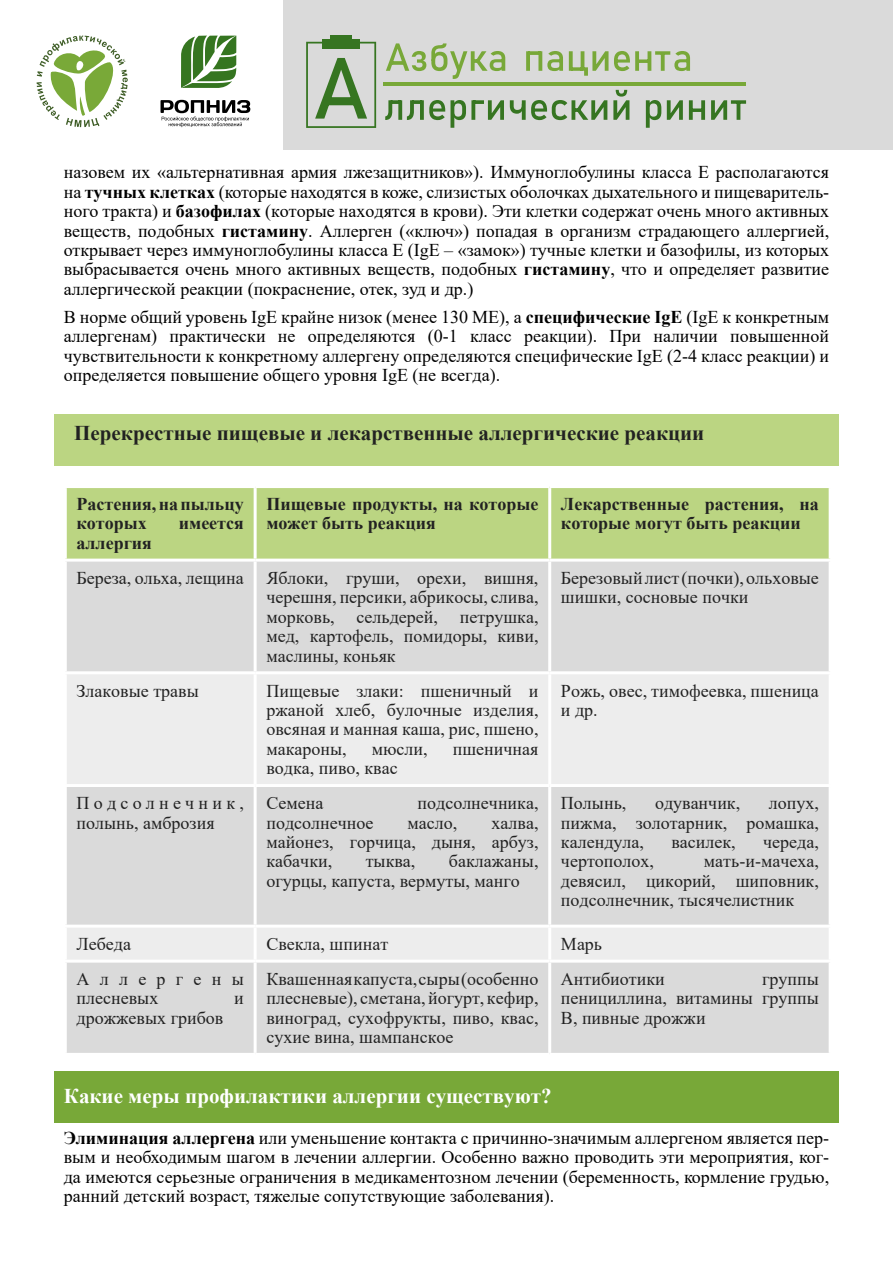
<style>
.page{position:relative;width:893px;height:1263px;background:#fff}
.page>*{position:absolute;margin:0;border:0;box-sizing:border-box;transform-origin:0 0}
.t1{font:700 21px "Times New Roman";color:#222}
.t2{font:700 21px "Times New Roman";color:#fff}
.t3{font:18px/19.4px "Times New Roman";color:#000;text-align:justify}
.t4{font:18px/19.4px "Times New Roman";color:#222;text-align:justify}
.t5{font:700 18px/19.4px "Times New Roman";color:#222}
.t6{font:18px/19.4px "Times New Roman";letter-spacing:.285em;color:#222}
.s1{font-weight:700}
</style>
<div class="page">
<div style="left:283px;top:0;width:610px;height:149px;background:#dadada"></div>
<svg style="left:37px;top:36px;width:91px;height:91px"></svg>
<svg style="left:161px;top:100px;width:89px;height:27px"></svg>
<svg style="left:181px;top:36px;width:55px;height:52px"></svg>
<svg style="left:386px;top:43px;width:119px;height:36px"></svg>
<svg style="left:526px;top:51px;width:4px;height:20px"></svg>
<svg style="left:528px;top:51px;width:10px;height:4px"></svg>
<svg style="left:538px;top:51px;width:4px;height:20px"></svg>
<svg style="left:547px;top:51px;width:16px;height:20px"></svg>
<svg style="left:569px;top:51px;width:4px;height:20px"></svg>
<svg style="left:571px;top:67px;width:10px;height:4px"></svg>
<hr style="left:581px;top:51px;width:3px;height:20px;background:#78a838">
<svg style="left:584px;top:51px;width:24px;height:25px"></svg>
<svg style="left:614px;top:51px;width:16px;height:20px"></svg>
<svg style="left:635px;top:51px;width:4px;height:20px"></svg>
<svg style="left:638px;top:59px;width:9px;height:4px"></svg>
<svg style="left:647px;top:51px;width:4px;height:20px"></svg>
<svg style="left:655px;top:51px;width:15px;height:4px"></svg>
<svg style="left:661px;top:53px;width:4px;height:18px"></svg>
<svg style="left:674px;top:51px;width:16px;height:20px"></svg>
<div style="left:322px;top:39px;width:38px;height:9px;background:#367521"></div>
<div style="left:330px;top:36px;width:22px;height:5px;background:#367521"></div>
<svg style="left:385px;top:100px;width:81px;height:28px"></svg>
<svg style="left:471px;top:100px;width:4px;height:20px"></svg>
<svg style="left:473px;top:100px;width:11px;height:4px"></svg>
<svg style="left:488px;top:100px;width:16px;height:20px"></svg>
<svg style="left:510px;top:100px;width:97px;height:20px"></svg>
<svg style="left:613px;top:90px;width:16px;height:30px"></svg>
<svg style="left:646px;top:100px;width:15px;height:28px"></svg>
<svg style="left:667px;top:100px;width:16px;height:20px"></svg>
<svg style="left:689px;top:100px;width:4px;height:20px"></svg>
<svg style="left:691px;top:108px;width:10px;height:4px"></svg>
<svg style="left:701px;top:100px;width:4px;height:20px"></svg>
<svg style="left:711px;top:100px;width:16px;height:20px"></svg>
<svg style="left:731px;top:100px;width:15px;height:4px"></svg>
<hr style="left:737px;top:102px;width:3px;height:18px;background:#367521">
<hr style="left:384px;top:82px;width:362px;height:3px;background:#78a838">
<svg style="left:306px;top:42px;width:70px;height:86px"></svg>
<div style="left:54px;top:1071px;width:785px;height:52px;background:#78a838"></div>
<div style="left:54px;top:415px;width:785px;height:51px;background:#bbd582"></div>
<div style="left:67px;top:488px;width:762px;height:71px;background:#bbd582"></div>
<div style="left:67px;top:562px;width:762px;height:109px;background:#dadada"></div>
<div style="left:67px;top:674px;width:762px;height:110px;background:#ededed"></div>
<svg style="left:67px;top:787px;width:762px;height:266px;background:#dcdcdc"></svg>
<hr style="left:254px;top:562px;width:3px;height:109px;background:#fff">
<hr style="left:548px;top:562px;width:3px;height:109px;background:#fff">
<hr style="left:254px;top:674px;width:3px;height:110px;background:#fff">
<hr style="left:548px;top:674px;width:3px;height:110px;background:#fff">
<hr style="left:254px;top:928px;width:3px;height:31px;background:#fff">
<hr style="left:548px;top:928px;width:3px;height:31px;background:#fff">
<hr style="left:64px;top:925px;width:191px;height:3px;background:#fff">
<hr style="left:254px;top:787px;width:3px;height:138px;background:#fff">
<hr style="left:255px;top:925px;width:295px;height:3px;background:#fff">
<hr style="left:548px;top:787px;width:3px;height:138px;background:#fff">
<hr style="left:550px;top:925px;width:282px;height:3px;background:#fff">
<hr style="left:64px;top:959px;width:191px;height:3px;background:#fff">
<hr style="left:255px;top:959px;width:295px;height:3px;background:#fff">
<hr style="left:254px;top:962px;width:3px;height:91px;background:#fff">
<hr style="left:550px;top:959px;width:282px;height:3px;background:#fff">
<hr style="left:548px;top:962px;width:3px;height:91px;background:#fff">
<hr style="left:254px;top:488px;width:3px;height:71px;background:#fff">
<hr style="left:548px;top:488px;width:3px;height:71px;background:#fff">
<p class="t3" style="left:64px;top:162px;width:767px">назовем их «альтернативная армия лжезащитников»). Иммуноглобулины класса Е располагаются на <span class="s1">тучных клетках</span> (которые находятся в коже, слизистых оболочках дыхательного и пищеваритель&shy;ного тракта) и <span class="s1">базофилах</span> (которые находятся в крови). Эти клетки содержат очень много активных веществ, подобных <span class="s1">гистамину</span>. Аллерген («ключ») попадая в организм страдающего аллергией, открывает через иммуноглобулины класса Е (IgE – «замок») тучные клетки и базофилы, из которых выбрасывается очень много активных веществ, подобных <span class="s1">гистамину</span>, что и определяет развитие аллергической реакции (покраснение, отек, зуд и др.)</p>
<p class="t3" style="left:64px;top:307px;width:767px">В норме общий уровень IgE крайне низок (менее 130 МЕ), а <span class="s1">специфические IgE</span> (IgE к конкретным аллергенам) практически не определяются (0-1 класс реакции). При наличии повышенной чувствительности к конкретному аллергену определяются специфические IgE (2-4 класс реакции) и определяется повышение общего уровня IgE (не всегда).</p>
<p class="t1" style="left:74px;top:418px;width:632px">Перекрестные пищевые и лекарственные аллергические реакции</p>
<p class="t5" style="left:77px;top:494px;width:169px">Растения, на пыльцу которых</p>
<p class="t5" style="left:179px;top:513px;width:67px">имеется</p>
<p class="t5" style="left:77px;top:533px;width:77px">аллергия</p>
<p class="t5" style="left:266px;top:494px;width:274px">Пищевые продукты, на которые может быть реакция</p>
<p class="t5" style="left:561px;top:494px;width:259px">Лекарственные растения, на которые могут быть реакции</p>
<p class="t4" style="left:77px;top:568px;width:169px">Береза, ольха, лещина</p>
<p class="t4" style="left:266px;top:568px;width:274px">Яблоки, груши, орехи, вишня, черешня, персики, абрикосы, слива, морковь, сельдерей, петрушка, мед, картофель, помидоры, киви, маслины, коньяк</p>
<p class="t4" style="left:561px;top:567px;width:259px">Березовый лист (почки), ольховые шишки, сосновые почки</p>
<p class="t4" style="left:77px;top:680px;width:124px">Злаковые травы</p>
<p class="t4" style="left:266px;top:680px;width:274px">Пищевые злаки: пшеничный и ржаной хлеб, булочные изделия, овсяная и манная каша, рис, пшено, макароны,</p>
<p class="t4" style="left:561px;top:680px;width:259px">Рожь, овес, тимофеевка, пшеница и др.</p>
<p class="t4" style="left:372px;top:738px;width:57px">мюсли,</p>
<p class="t4" style="left:453px;top:738px;width:87px">пшеничная</p>
<p class="t4" style="left:266px;top:758px;width:133px">водка, пиво, квас</p>
<p class="t4" style="left:77px;top:793px;width:169px">Подсолнечник, полынь, амброзия</p>
<p class="t4" style="left:266px;top:793px;width:59px">Семена</p>
<p class="t4" style="left:418px;top:793px;width:122px">подсолнечника,</p>
<p class="t4" style="left:266px;top:812px;width:109px">подсолнечное</p>
<p class="t4" style="left:408px;top:812px;width:51px">масло,</p>
<p class="t4" style="left:266px;top:812px;width:274px;text-indent:225px">халва, майонез, горчица, дыня, арбуз, кабачки,</p>
<p class="t4" style="left:266px;top:851px;width:274px;text-indent:183px">баклажаны, огурцы, капуста, вермуты, манго</p>
<p class="t4" style="left:366px;top:851px;width:51px">тыква,</p>
<p class="t4" style="left:561px;top:793px;width:67px">Полынь,</p>
<p class="t4" style="left:655px;top:793px;width:87px">одуванчик,</p>
<p class="t4" style="left:561px;top:793px;width:259px;text-indent:208px">лопух, пижма, золотарник, ромашка, календула,</p>
<p class="t4" style="left:671px;top:832px;width:66px">василек,</p>
<p class="t4" style="left:763px;top:832px;width:57px">череда,</p>
<p class="t4" style="left:561px;top:851px;width:259px;text-indent:143px">мать-и-мачеха, девясил, цикорий, шиповник, подсолнечник, тысячелистник</p>
<p class="t4" style="left:561px;top:851px;width:95px">чертополох,</p>
<p class="t4" style="left:77px;top:933px;width:56px">Лебеда</p>
<p class="t4" style="left:266px;top:933px;width:123px">Свекла, шпинат</p>
<p class="t4" style="left:561px;top:933px;width:43px">Марь</p>
<p class="t6" style="left:77px;top:968px;width:169px">Аллергены плесневых</p>
<p class="t4" style="left:266px;top:968px;width:274px">Квашенная капуста, сыры (особенно плесневые), сметана, йогурт, кефир, виноград, сухофрукты, пиво, квас, сухие вина, шампанское</p>
<p class="t4" style="left:561px;top:968px;width:105px">Антибиотики</p>
<p class="t4" style="left:561px;top:968px;width:259px;text-indent:201px">группы пенициллина, витамины группы В, пивные дрожжи</p>
<p class="t4" style="left:234px;top:988px;width:11px">и</p>
<p class="t4" style="left:77px;top:1007px;width:148px">дрожжевых грибов</p>
<p class="t2" style="left:64px;top:1081px;width:489px">Какие меры профилактики аллергии существуют?</p>
<p class="t3" style="left:64px;top:1128px;width:767px"><span class="s1">Элиминация аллергена</span> или уменьшение контакта с причинно-значимым аллергеном является пер&shy;вым и необходимым шагом в лечении аллергии. Особенно важно проводить эти мероприятия, ког&shy;да имеются серьезные ограничения в медикаментозном лечении (беременность, кормление грудью, ранний детский возраст, тяжелые сопутствующие заболевания).</p>
</div>
